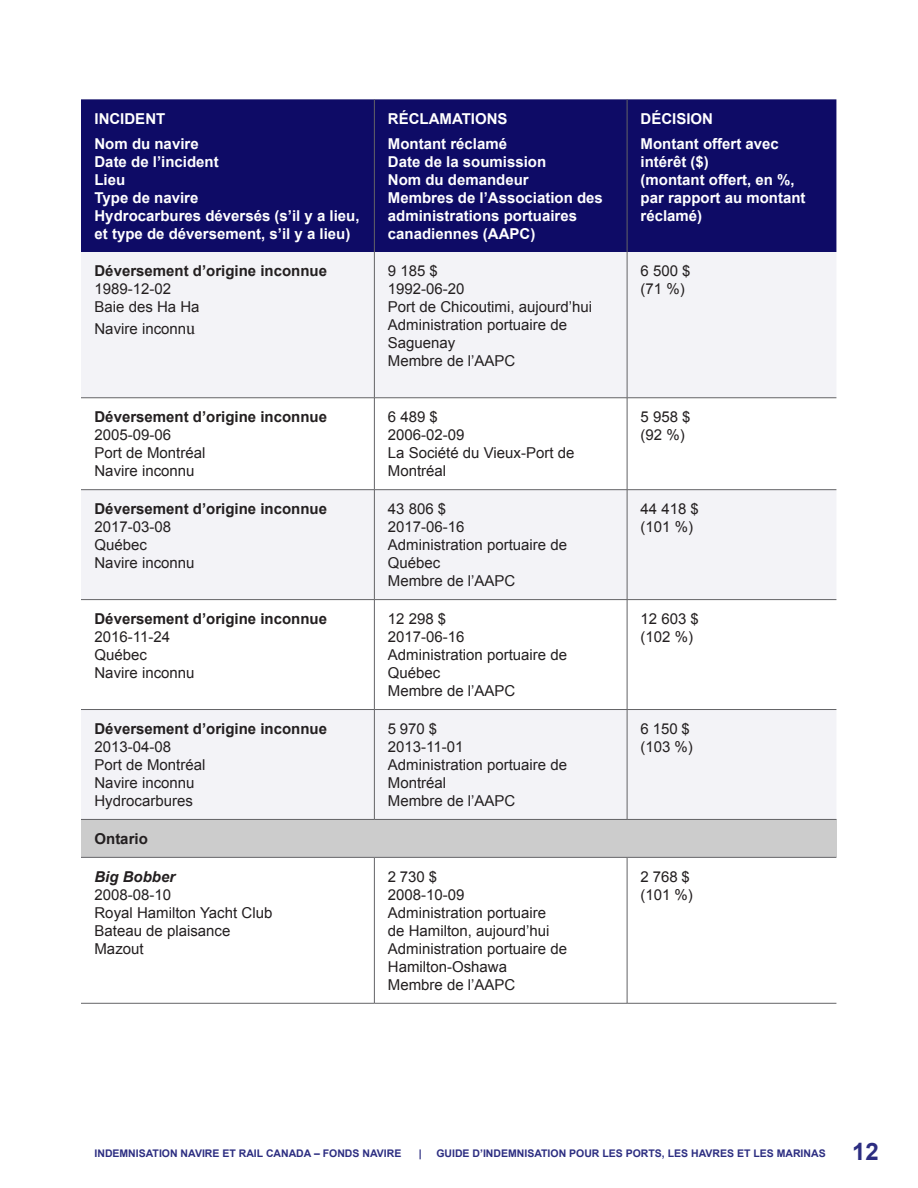
<style>
.page{position:relative;width:918px;height:1188px;background:#fff}
.page>*{position:absolute;margin:0;border:0;box-sizing:border-box;transform-origin:0 0}
.t1{font:700 24px "Arial";color:#2c2d81}
.t2{font:15px/18px "Arial";color:#231f20}
.t3{font:700 15px/18px "Arial";color:#fff}
.t4{font:700 15px "Arial";color:#231f20}
.t5{font:italic 700 15px "Arial";color:#231f20}
.t6{font:700 10.5px "Arial";color:#2c2d81}
.s1{font-family:"Times New Roman";font-size:18px}
</style>
<div class="page">
<div style="left:81px;top:99px;width:755px;height:153px;background:#0e0b66"></div>
<svg style="left:81px;top:252px;width:755px;height:567px;fill:#f3f3f7"></svg>
<div style="left:81px;top:819px;width:755px;height:38px;background:#ccc"></div>
<hr style="left:374px;top:99px;width:1px;height:153px;background:#636366">
<hr style="left:627px;top:99px;width:1px;height:153px;background:#636366">
<hr style="left:374px;top:398px;width:1px;height:91px;background:#636366">
<hr style="left:627px;top:398px;width:1px;height:91px;background:#636366">
<hr style="left:374px;top:600px;width:1px;height:109px;background:#636366">
<hr style="left:627px;top:600px;width:1px;height:109px;background:#636366">
<hr style="left:374px;top:858px;width:1px;height:145px;background:#636366">
<hr style="left:627px;top:858px;width:1px;height:145px;background:#636366">
<hr style="left:81px;top:398px;width:293px;height:1px;background:#636366">
<hr style="left:374px;top:252px;width:1px;height:146px;background:#636366">
<hr style="left:374px;top:398px;width:253px;height:1px;background:#636366">
<hr style="left:627px;top:252px;width:1px;height:146px;background:#636366">
<hr style="left:627px;top:398px;width:209px;height:1px;background:#636366">
<hr style="left:81px;top:489px;width:293px;height:1px;background:#636366">
<hr style="left:81px;top:599px;width:293px;height:1px;background:#636366">
<hr style="left:374px;top:489px;width:253px;height:1px;background:#636366">
<hr style="left:374px;top:490px;width:1px;height:109px;background:#636366">
<hr style="left:374px;top:599px;width:253px;height:1px;background:#636366">
<hr style="left:627px;top:489px;width:209px;height:1px;background:#636366">
<hr style="left:627px;top:490px;width:1px;height:109px;background:#636366">
<hr style="left:627px;top:599px;width:209px;height:1px;background:#636366">
<hr style="left:81px;top:709px;width:293px;height:1px;background:#636366">
<hr style="left:374px;top:709px;width:253px;height:1px;background:#636366">
<hr style="left:374px;top:710px;width:1px;height:109px;background:#636366">
<hr style="left:627px;top:709px;width:209px;height:1px;background:#636366">
<hr style="left:627px;top:710px;width:1px;height:109px;background:#636366">
<hr style="left:81px;top:1003px;width:293px;height:1px;background:#636366">
<hr style="left:374px;top:1003px;width:253px;height:1px;background:#636366">
<hr style="left:627px;top:1003px;width:209px;height:1px;background:#636366">
<hr style="left:81px;top:819px;width:293px;height:1px;background:#636366">
<hr style="left:374px;top:819px;width:253px;height:1px;background:#636366">
<hr style="left:627px;top:819px;width:209px;height:1px;background:#636366">
<hr style="left:81px;top:857px;width:293px;height:1px;background:#636366">
<hr style="left:374px;top:857px;width:253px;height:1px;background:#636366">
<hr style="left:627px;top:857px;width:209px;height:1px;background:#636366">
<p class="t3" style="left:94px;top:107px;width:106px;line-height:24.8px">INCIDENT<br>Nom du navire</p>
<p class="t3" style="left:94px;top:153px;width:267px">Date de l’incident<br>Lieu<br>Type de navire<br>Hydrocarbures déversés (s’il y a lieu, et type de déversement, s’il y a lieu)</p>
<p class="t4" style="left:94px;top:261px;width:234px">Déversement d’origine inconnue</p>
<p class="t2" style="left:94px;top:280px;width:107px">1989-12-02<br>Baie des Ha Ha</p>
<p class="t2" style="left:94px;top:320px;width:102px">Navire inconn<span class="s1">u</span></p>
<p class="t4" style="left:94px;top:407px;width:234px">Déversement d’origine inconnue</p>
<p class="t2" style="left:94px;top:426px;width:112px">2005-09-06<br>Port de Montréal<br>Navire inconnu</p>
<p class="t4" style="left:94px;top:499px;width:234px">Déversement d’origine inconnue</p>
<p class="t2" style="left:94px;top:518px;width:102px">2017-03-08<br>Québec<br>Navire inconnu</p>
<p class="t4" style="left:94px;top:609px;width:234px">Déversement d’origine inconnue</p>
<p class="t2" style="left:94px;top:628px;width:102px">2016-11-24<br>Québec<br>Navire inconnu</p>
<p class="t4" style="left:94px;top:719px;width:234px">Déversement d’origine inconnue</p>
<p class="t2" style="left:94px;top:738px;width:112px">2013-04-08<br>Port de Montréal<br>Navire inconnu<br>Hydrocarbures</p>
<p class="t4" style="left:94px;top:829px;width:55px">Ontario</p>
<p class="t5" style="left:94px;top:867px;width:82px">Big Bobber</p>
<p class="t2" style="left:94px;top:886px;width:179px">2008-08-10<br>Royal Hamilton Yacht Club<br>Bateau de plaisance<br>Mazout</p>
<p class="t3" style="left:388px;top:107px;width:121px;line-height:24.8px">RÉCLAMATIONS<br>Montant réclamé</p>
<p class="t3" style="left:388px;top:153px;width:217px">Date de la soumission<br>Nom du demandeur<br>Membres de l’Association des administrations portuaires canadiennes (AAPC)</p>
<p class="t3" style="left:641px;top:107px;width:140px;line-height:24.8px">DÉCISION<br>Montant offert avec</p>
<p class="t3" style="left:641px;top:153px;width:167px">intérêt ($)<br>(montant offert, en %, par rapport au montant réclamé)</p>
<p class="t2" style="left:388px;top:262px;width:206px">9 185 $<br>1992-06-20<br>Port de Chicoutimi, aujourd’hui<br>Administration portuaire de<br>Saguenay<br>Membre de l’AAPC</p>
<p class="t2" style="left:641px;top:262px;width:52px">6 500 $ (71 %)</p>
<p class="t2" style="left:388px;top:408px;width:188px">6 489 $<br>2006-02-09<br>La Société du Vieux-Port de<br>Montréal</p>
<p class="t2" style="left:641px;top:408px;width:52px">5 958 $ (92 %)</p>
<p class="t2" style="left:388px;top:500px;width:181px">43 806 $<br>2017-06-16<br>Administration portuaire de<br>Québec<br>Membre de l’AAPC</p>
<p class="t2" style="left:641px;top:500px;width:60px">44 418 $ (101 %)</p>
<p class="t2" style="left:388px;top:610px;width:181px">12 298 $<br>2017-06-16<br>Administration portuaire de<br>Québec<br>Membre de l’AAPC</p>
<p class="t2" style="left:641px;top:610px;width:60px">12 603 $ (102 %)</p>
<p class="t2" style="left:388px;top:720px;width:181px">5 970 $<br>2013-11-01<br>Administration portuaire de<br>Montréal<br>Membre de l’AAPC</p>
<p class="t2" style="left:641px;top:720px;width:54px">6 150 $ (103 %)</p>
<p class="t2" style="left:388px;top:868px;width:181px">2 730 $<br>2008-10-09<br>Administration portuaire<br>de Hamilton, aujourd’hui<br>Administration portuaire de<br>Hamilton-Oshawa<br>Membre de l’AAPC</p>
<p class="t2" style="left:641px;top:868px;width:54px">2 768 $ (101 %)</p>
<p class="t6" style="left:94px;top:1146px;width:308px">INDEMNISATION NAVIRE ET RAIL CANADA – FONDS NAVIRE</p>
<p class="t6" style="left:419px;top:1146px;width:4px">|</p>
<p class="t6" style="left:436px;top:1146px;width:391px">GUIDE D’INDEMNISATION POUR LES PORTS, LES HAVRES ET LES MARINAS</p>
<h1 class="t1" style="left:852px;top:1136px;width:28px">12</h1>
</div>
